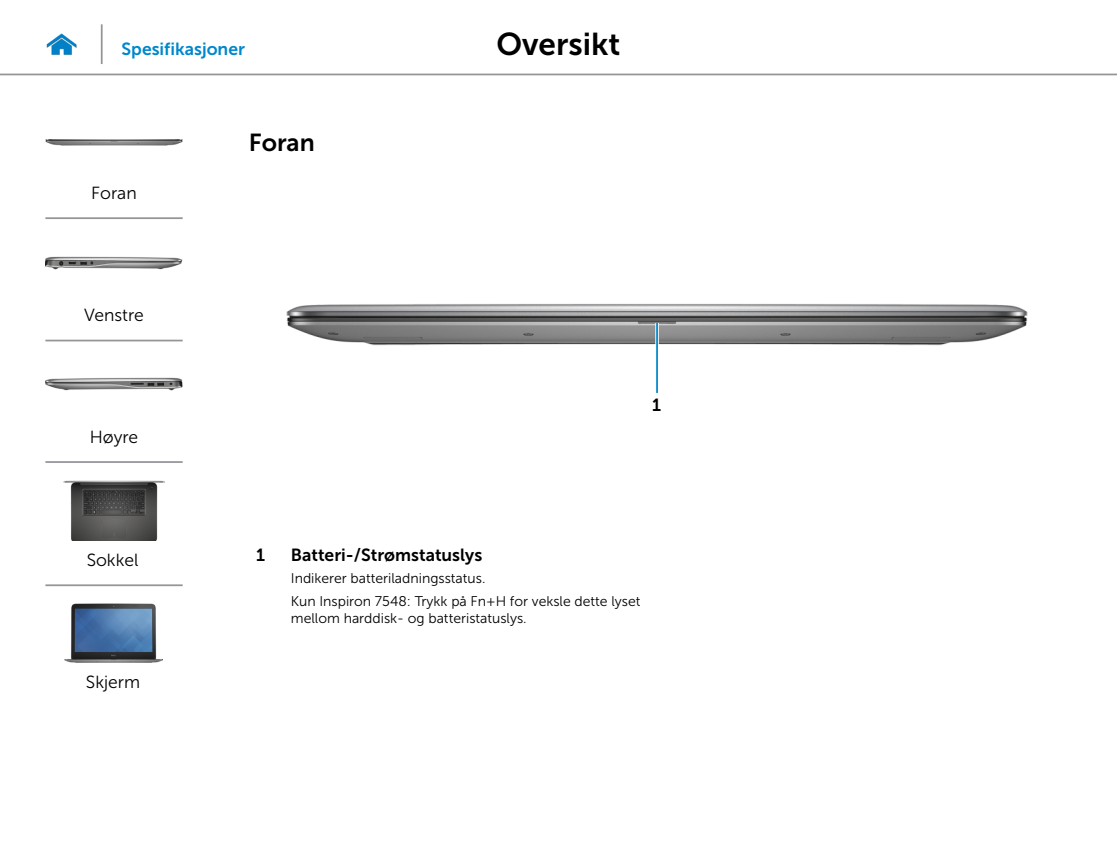
<style>
.page{position:relative;width:1117px;height:844px;background:#fff}
.page>*{position:absolute;margin:0;border:0;box-sizing:border-box;transform-origin:0 0}
.t1{font:31.5px "Museo Sans For Dell 700";color:#000}
.Head2{font:24.5px "Museo Sans For Dell 700";color:#000}
.t2{font:17.5px "Museo Sans For Dell 300";color:#000}
.Callout_Head{font:17.5px "Museo Sans For Dell 700";color:#000}
.Hyperlink{font:17.5px "Museo Sans For Dell 700";color:#0087cc}
.Callout-L{font:17.5px "Museo Sans For Dell 700";color:#000}
.Callout_description{font:14px/17.5px "Museo Sans For Dell 300";color:#000}
</style>
<div class="page">
<hr style="left:0;top:74px;width:1116px;height:1px;background:#939598">
<img style="left:46px;top:33px;width:31px;height:23px">
<img style="left:286px;top:304px;width:742px;height:42px">
<hr style="left:655px;top:323px;width:3px;height:70px;background:#fff">
<hr style="left:656px;top:323px;width:1px;height:70px;background:#0087cc">
<hr style="left:101px;top:24px;width:2px;height:40px;background:#939598">
<img style="left:45px;top:139px;width:137px;height:7px">
<img style="left:45px;top:256px;width:137px;height:13px">
<img style="left:45px;top:378px;width:137px;height:12px">
<img style="left:64px;top:480px;width:100px;height:60px">
<img style="left:65px;top:603px;width:98px;height:59px">
<hr style="left:45px;top:217px;width:138px;height:2px;background:#939598">
<hr style="left:45px;top:339px;width:138px;height:2px;background:#939598">
<hr style="left:45px;top:461px;width:138px;height:2px;background:#939598">
<hr style="left:45px;top:584px;width:138px;height:2px;background:#939598">
<p class="Hyperlink" style="left:122px;top:39px;width:125px">Spesifikasjoner</p>
<h1 class="t1" style="left:496px;top:26px;width:125px">Oversikt</h1>
<p class="t2" style="left:91px;top:183px;width:47px">Foran</p>
<p class="Head2" style="left:249px;top:128px;width:68px">Foran</p>
<p class="t2" style="left:84px;top:305px;width:61px">Venstre</p>
<p class="t2" style="left:90px;top:428px;width:50px">Høyre</p>
<p class="t2" style="left:87px;top:550px;width:53px">Sokkel</p>
<p class="t2" style="left:86px;top:672px;width:56px">Skjerm</p>
<p class="Callout-L" style="left:652px;top:394px;width:10px">1</p>
<p class="Callout_Head" style="left:256px;top:544px;width:10px">1</p>
<p class="Callout_Head" style="left:291px;top:544px;width:193px">Batteri-/Strømstatuslys</p>
<p class="Callout_description" style="left:291px;top:569px;width:196px">Indikerer batteriladningsstatus.</p>
<p class="Callout_description" style="left:291px;top:592px;width:351px">Kun Inspiron 7548: Trykk på Fn+H for veksle dette lyset mellom harddisk- og batteristatuslys.</p>
</div>
